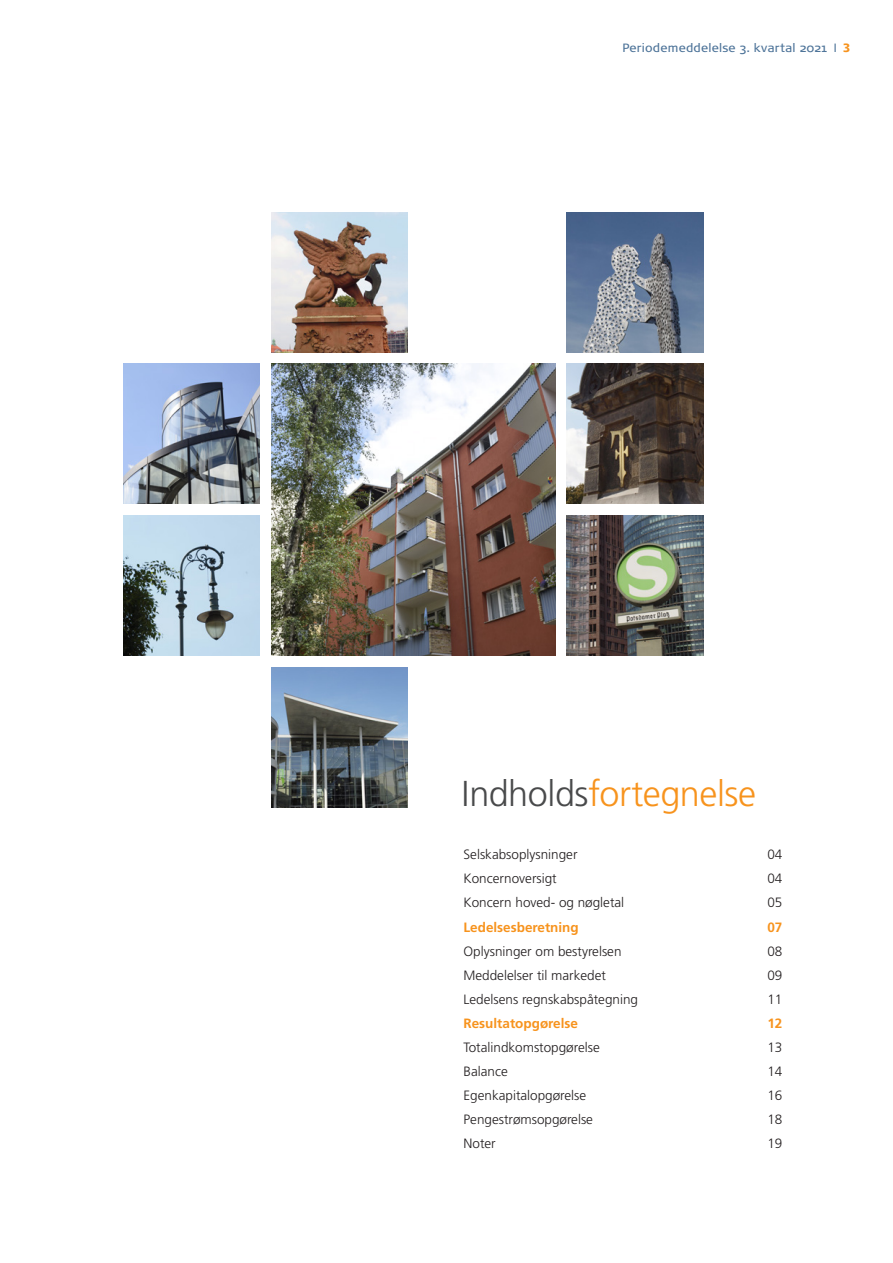
<style>
.page{position:relative;width:893px;height:1263px;background:#fff}
.page>*{position:absolute;margin:0;border:0;box-sizing:border-box;transform-origin:0 0}
.Overskrifter_niveau{font:300 36px "Frutiger LT";letter-spacing:-.015em;color:#f7931d}
.Indholdsfortegnelse{font:300 13.5px "Frutiger LT";color:#231f20}
.Indholdsfortegnelse-2{font:700 13.5px "Frutiger LT";color:#f7931d}
.t1{font:12px "Signa Normal";letter-spacing:.02em;color:#4e7499}
.s1{font-family:"Signa Column";font-weight:900;color:#f7931d}
.s2{color:#494a4b}
</style>
<div class="page">
<img style="left:271px;top:212px;width:137px;height:140px">
<img style="left:567px;top:212px;width:136px;height:140px">
<img style="left:124px;top:364px;width:136px;height:140px">
<img style="left:567px;top:364px;width:136px;height:140px">
<img style="left:124px;top:515px;width:136px;height:141px">
<img style="left:271px;top:364px;width:284px;height:292px">
<img style="left:567px;top:515px;width:136px;height:141px">
<img style="left:271px;top:667px;width:137px;height:140px">
<p class="t1" style="left:622px;top:41px;width:230px">Periodemeddelelse 3. kvartal 2021 I <span class="s1">3</span></p>
<p class="Overskrifter_niveau" style="left:462px;top:773px;width:296px"><span class="s2">Indholds</span>fortegnelse</p>
<p class="Indholdsfortegnelse" style="left:463px;top:847px;width:116px">Selskabsoplysninger</p>
<p class="Indholdsfortegnelse" style="left:767px;top:847px;width:17px">04</p>
<p class="Indholdsfortegnelse" style="left:463px;top:871px;width:95px">Koncernoversigt</p>
<p class="Indholdsfortegnelse" style="left:767px;top:871px;width:17px">04</p>
<p class="Indholdsfortegnelse" style="left:463px;top:895px;width:162px">Koncern hoved- og nøgletal</p>
<p class="Indholdsfortegnelse" style="left:767px;top:895px;width:17px">05</p>
<p class="Indholdsfortegnelse-2" style="left:463px;top:919px;width:117px">Ledelsesberetning</p>
<p class="Indholdsfortegnelse-2" style="left:767px;top:919px;width:17px">07</p>
<p class="Indholdsfortegnelse" style="left:463px;top:943px;width:160px">Oplysninger om bestyrelsen</p>
<p class="Indholdsfortegnelse" style="left:767px;top:943px;width:17px">08</p>
<p class="Indholdsfortegnelse" style="left:463px;top:967px;width:144px">Meddelelser til markedet</p>
<p class="Indholdsfortegnelse" style="left:767px;top:967px;width:17px">09</p>
<p class="Indholdsfortegnelse" style="left:463px;top:991px;width:176px">Ledelsens regnskabspåtegning</p>
<p class="Indholdsfortegnelse" style="left:767px;top:991px;width:17px">11</p>
<p class="Indholdsfortegnelse-2" style="left:463px;top:1015px;width:116px">Resultatopgørelse</p>
<p class="Indholdsfortegnelse-2" style="left:767px;top:1015px;width:17px">12</p>
<p class="Indholdsfortegnelse" style="left:463px;top:1039px;width:138px">Totalindkomstopgørelse</p>
<p class="Indholdsfortegnelse" style="left:767px;top:1039px;width:17px">13</p>
<p class="Indholdsfortegnelse" style="left:463px;top:1063px;width:46px">Balance</p>
<p class="Indholdsfortegnelse" style="left:767px;top:1063px;width:17px">14</p>
<p class="Indholdsfortegnelse" style="left:463px;top:1087px;width:124px">Egenkapitalopgørelse</p>
<p class="Indholdsfortegnelse" style="left:767px;top:1087px;width:17px">16</p>
<p class="Indholdsfortegnelse" style="left:463px;top:1111px;width:131px">Pengestrømsopgørelse</p>
<p class="Indholdsfortegnelse" style="left:767px;top:1111px;width:17px">18</p>
<p class="Indholdsfortegnelse" style="left:463px;top:1135px;width:34px">Noter</p>
<p class="Indholdsfortegnelse" style="left:767px;top:1135px;width:17px">19</p>
</div>
